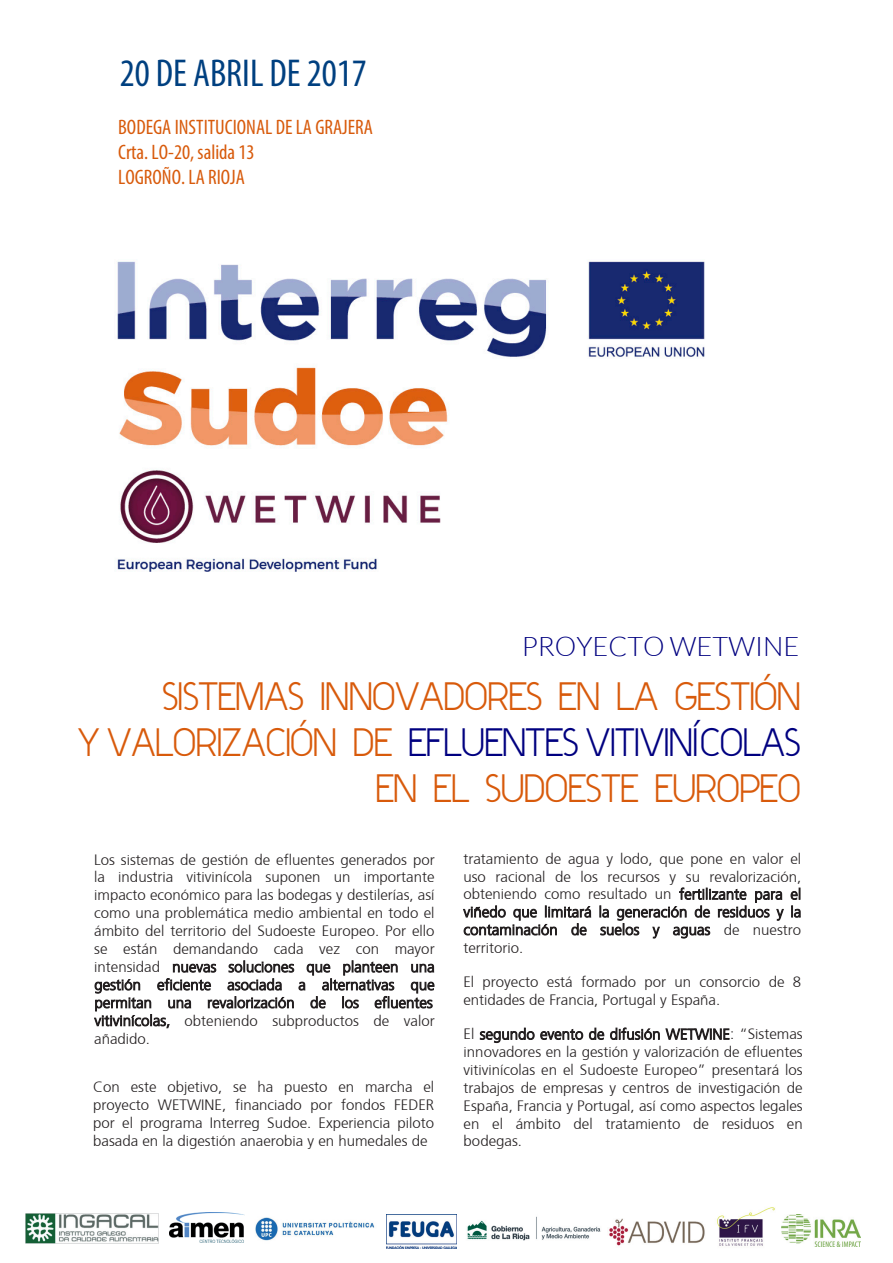
<style>
.page{position:relative;width:893px;height:1263px;background:#fff}
.page>*{position:absolute;margin:0;border:0;box-sizing:border-box;transform-origin:0 0}
.t1{font:condensed 39px "Myriad Pro";color:#004080}
.t2{font:33px/46.2px "Y2 K Neophyte";color:#d85a0b;text-align:right}
.t3{font:300 27px "Lato";color:#000080}
.t4{font:condensed 21px/25.2px "Myriad Pro";color:#d85a0b}
.t5{font:300 15px/17.9px "Frutiger";color:#231f20;text-align:justify}
.s1{color:#000080}
</style>
<div class="page">
<img style="left:25px;top:1214px;width:133px;height:30px">
<img style="left:170px;top:1213px;width:74px;height:29px">
<img style="left:255px;top:1217px;width:120px;height:24px">
<img style="left:386px;top:1214px;width:70px;height:34px">
<img style="left:467px;top:1216px;width:134px;height:25px">
<img style="left:609px;top:1218px;width:96px;height:28px">
<img style="left:717px;top:1207px;width:58px;height:39px">
<img style="left:781px;top:1214px;width:79px;height:33px">
<img style="left:117px;top:261px;width:588px;height:311px">
<h1 class="t1" style="left:120px;top:50px;width:249px">20 DE ABRIL DE 2017</h1>
<h3 class="t4" style="left:118px;top:114px;width:256px">BODEGA INSTITUCIONAL DE LA GRAJERA<br>Crta. LO-20, salida 13<br>LOGROÑO. LA RIOJA</h3>
<h3 class="t3" style="left:522px;top:632px;width:279px">PROYECTO WETWINE</h3>
<h2 class="t2" style="left:78px;top:672px;width:724px">SISTEMAS INNOVADORES EN LA GESTIÓN<br>Y VALORIZACIÓN DE <span class="s1">EFLUENTES VITIVINÍCOLAS<br></span>EN EL SUDOESTE EUROPEO</h2>
<p class="t5" style="left:94px;top:849px;width:342px;text-align:left">Los sistemas de gestión de efluentes generados por la industria vitivinícola suponen un importante impacto económico para las bodegas y destilerías, así como una problemática medio ambiental en todo el ámbito del territorio del Sudoeste Europeo. Por ello se están demandando cada vez con mayor intensidad nuevas soluciones que planteen una gestión eficiente asociada a alternativas que permitan una revalorización de los efluentes vitivinícolas, obteniendo subproductos de valor añadido.</p>
<p class="t5" style="left:463px;top:848px;width:339px">tratamiento de agua y lodo, que pone en valor el uso racional de los recursos y su revalorización, obteniendo como resultado un fertilizante para el viñedo que limitará la generación de residuos y la contaminación de suelos y aguas de nuestro territorio.</p>
<p class="t5" style="left:463px;top:972px;width:339px">El proyecto está formado por un consorcio de 8 entidades de Francia, Portugal y España.</p>
<p class="t5" style="left:464px;top:1024px;width:341px">El segundo evento de difusión WETWINE: “Sistemas innovadores en la gestión y valorización de efluentes vitivinícolas en el Sudoeste Europeo” presentará los trabajos de empresas y centros de investigación de España, Francia y Portugal, así como aspectos legales en el ámbito del tratamiento de residuos en bodegas.</p>
<p class="t5" style="left:93px;top:1077px;width:342px">Con este objetivo, se ha puesto en marcha el proyecto WETWINE, financiado por fondos FEDER por el programa Interreg Sudoe. Experiencia piloto basada en la digestión anaerobia y en humedales de</p>
</div>
